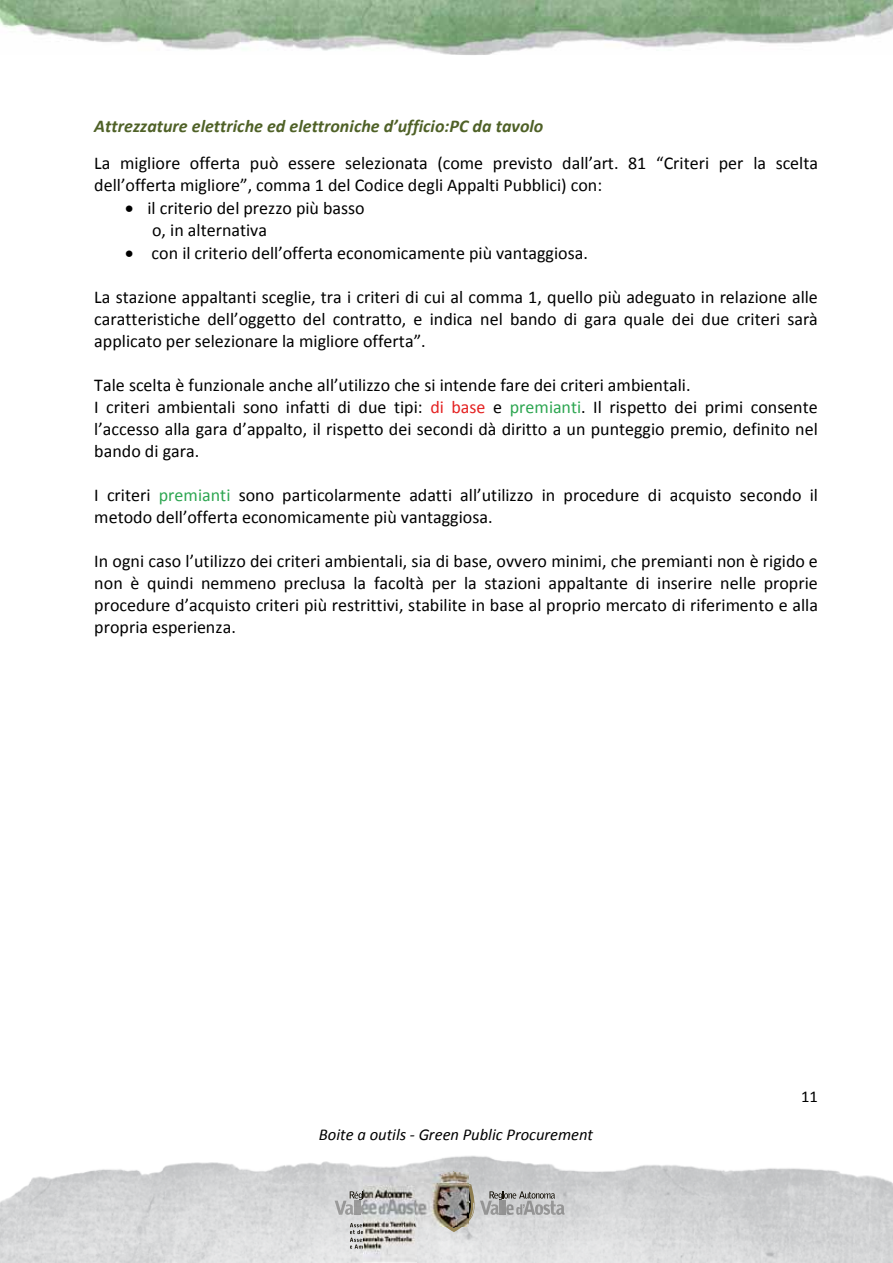
<style>
.page{position:relative;width:893px;height:1263px;background:#fff}
.page>*{position:absolute;margin:0;border:0;box-sizing:border-box;transform-origin:0 0}
.t1{font:18px/22px "Calibri";color:#000}
.t2{font:italic 700 18px "Calibri";letter-spacing:.005em;color:#4f6127}
.t3{font:italic 16.5px "Calibri";color:#000}
.t4{font:16.5px "Calibri";color:#000}
.s1{color:#e42222}
.s2{color:#2da651}
</style>
<div class="page">
<img style="left:0;top:1155px;width:893px;height:108px">
<img style="left:0;top:0;width:893px;height:55px">
<img style="left:480px;top:1201px;width:9px;height:14px">
<svg style="left:489px;top:1191px;width:75px;height:24px;background:#ababab"></svg>
<img style="left:335px;top:1201px;width:10px;height:14px">
<svg style="left:345px;top:1191px;width:18px;height:24px"></svg>
<img style="left:445px;top:1184px;width:33px;height:48px">
<img style="left:472px;top:1202px;width:2px;height:19px">
<img style="left:451px;top:1188px;width:21px;height:40px">
<svg style="left:468px;top:1185px;width:3px;height:17px"></svg>
<img style="left:453px;top:1171px;width:16px;height:5px">
<svg style="left:350px;top:1223px;width:13px;height:26px"></svg>
<img style="left:363px;top:1172px;width:53px;height:91px">
<img style="left:415px;top:1172px;width:53px;height:54px">
<p class="t2" style="left:94px;top:114px;width:451px">Attrezzature elettriche ed elettroniche d’ufficio:PC da tavolo</p>
<p class="t1" style="left:94px;top:152px;width:725px">La migliore offerta può essere selezionata (come previsto dall’art. 81 “Criteri per la scelta dell’offerta migliore”, comma 1 del Codice degli Appalti Pubblici) con:</p>
<p class="t1" style="left:152px;top:197px;width:214px;text-indent:-27px">• il criterio del prezzo più basso o, in alternativa</p>
<p class="t1" style="left:125px;top:242px;width:464px">• con il criterio dell’offerta economicamente più vantaggiosa.</p>
<p class="t1" style="left:94px;top:286px;width:725px;text-align:justify">La stazione appaltanti sceglie, tra i criteri di cui al comma 1, quello più adeguato in relazione alle caratteristiche dell’oggetto del contratto, e indica nel bando di gara quale dei due criteri sarà applicato per selezionare la migliore offerta”.</p>
<p class="t1" style="left:94px;top:374px;width:725px">Tale scelta è funzionale anche all’utilizzo che si intende fare dei criteri ambientali.<br>I criteri ambientali sono infatti di due tipi: <span class="s1">di base</span> e <span class="s2">premianti</span>. Il rispetto dei primi consente l’accesso alla gara d’appalto, il rispetto dei secondi dà diritto a un punteggio premio, definito nel bando di gara.</p>
<p class="t1" style="left:94px;top:484px;width:725px">I criteri <span class="s2">premianti</span> sono particolarmente adatti all’utilizzo in procedure di acquisto secondo il metodo dell’offerta economicamente più vantaggiosa.</p>
<p class="t1" style="left:94px;top:550px;width:725px;text-align:justify">In ogni caso l’utilizzo dei criteri ambientali, sia di base, ovvero minimi, che premianti non è rigido e non è quindi nemmeno preclusa la facoltà per la stazioni appaltante di inserire nelle proprie procedure d’acquisto criteri più restrittivi, stabilite in base al proprio mercato di riferimento e alla propria esperienza.</p>
<p class="t3" style="left:319px;top:1124px;width:276px">Boite a outils - Green Public Procurement</p>
<p class="t4" style="left:801px;top:1086px;width:18px">11</p>
</div>
